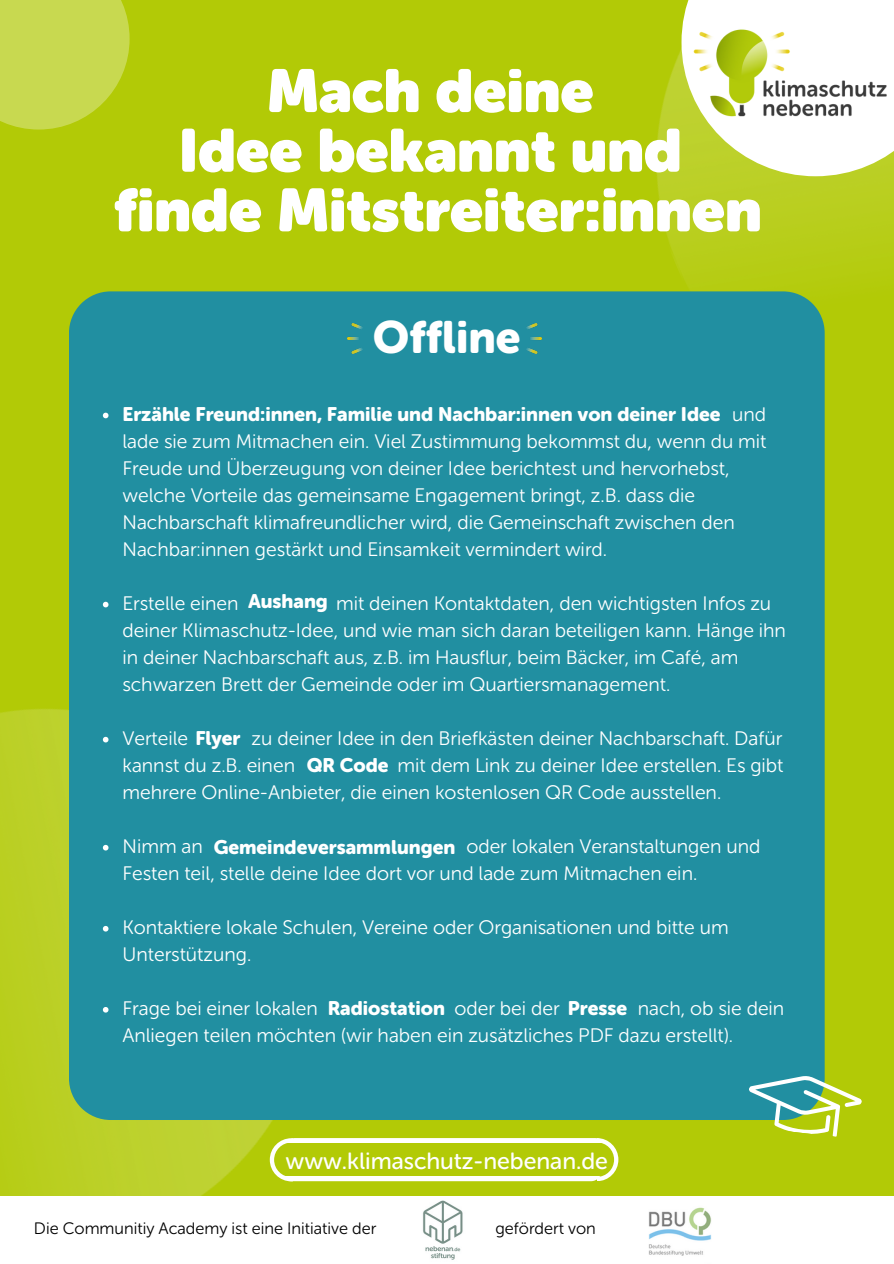
<style>
.page{position:relative;width:894px;height:1264px;background:#fff}
.page>*{position:absolute;margin:0;border:0;box-sizing:border-box;transform-origin:0 0}
.t1{font:60px/59.7px "Museo Sans Rounded";color:#fff;text-align:center}
.t2{font:45px "Museo Sans Rounded 900";color:#fff}
.t3{font:23.4px "Museo Sans Rounded 500";color:#fff}
.t4{font:19.5px/27px "Museo Sans Rounded 300";color:#fff}
.t5{font:19.5px "Museo Sans Rounded 900";color:#fff}
.t6{font:16.5px "Museo Sans Rounded 300";color:#000}
.s1{font-family:"Museo Sans Rounded 900"}
</style>
<div class="page">
<div style="left:0;top:0;width:893px;height:1263px;background:#b2ca06"></div>
<img style="left:0;top:709px;width:399px;height:487px">
<div style="left:0;top:1196px;width:893px;height:67px;background:#fff"></div>
<img style="left:656px;top:50px;width:237px;height:463px">
<svg style="left:681px;top:0;width:212px;height:176px;background:#ecf2c4"></svg>
<img style="left:685px;top:18px;width:208px;height:108px">
<svg style="left:0;top:0;width:129px;height:129px;background:#c5d747"></svg>
<svg style="left:270px;top:1138px;width:348px;height:43px"></svg>
<div style="left:69px;top:291px;width:755px;height:828px;background:#218fa1"></div>
<svg style="left:744px;top:1069px;width:118px;height:68px"></svg>
<svg style="left:103px;top:412px;width:5px;height:6px"></svg>
<svg style="left:103px;top:601px;width:5px;height:6px"></svg>
<svg style="left:103px;top:736px;width:5px;height:6px"></svg>
<svg style="left:103px;top:844px;width:5px;height:6px"></svg>
<svg style="left:103px;top:925px;width:5px;height:6px"></svg>
<svg style="left:103px;top:1006px;width:5px;height:6px"></svg>
<img style="left:525px;top:324px;width:16px;height:29px">
<img style="left:347px;top:324px;width:16px;height:29px">
<img style="left:423px;top:1200px;width:40px;height:60px">
<img style="left:648px;top:1207px;width:63px;height:49px">
<p class="t1" style="left:114px;top:62px;width:649px">Mach deine<br>Idee bekannt und finde Mitstreiter:innen</p>
<h1 class="t2" style="left:373px;top:311px;width:149px">Offline</h1>
<p class="t5" style="left:122px;top:402px;width:599px">Erzähle Freund:innen, Familie und Nachbar:innen von deiner Idee</p>
<p class="t4" style="left:122px;top:400px;width:645px;text-indent:609px">und lade sie zum Mitmachen ein. Viel Zustimmung bekommst du, wenn du mit Freude und Überzeugung von deiner Idee berichtest und hervorhebst, welche Vorteile das gemeinsame Engagement bringt, z.B. dass die Nachbarschaft klimafreundlicher wird, die Gemeinschaft zwischen den Nachbar:innen gestärkt und Einsamkeit vermindert wird.</p>
<h2 class="t4" style="left:122px;top:589px;width:117px">Erstelle einen</h2>
<h2 class="t4" style="left:122px;top:589px;width:664px;text-indent:125px"><span class="s1">Aushang</span> mit deinen Kontaktdaten, den wichtigsten Infos zu deiner Klimaschutz-Idee, und wie man sich daran beteiligen kann. Hänge ihn in deiner Nachbarschaft aus, z.B. im Hausflur, beim Bäcker, im Café, am schwarzen Brett der Gemeinde oder im Quartiersmanagement.</h2>
<p class="t4" style="left:122px;top:724px;width:119px">Verteile <span class="s1">Flyer</span></p>
<p class="t4" style="left:122px;top:724px;width:661px;text-indent:129px">zu deiner Idee in den Briefkästen deiner Nachbarschaft. Dafür kannst du z.B. einen</p>
<p class="t5" style="left:306px;top:753px;width:83px">QR Code</p>
<p class="t4" style="left:122px;top:751px;width:662px;text-indent:275px">mit dem Link zu deiner Idee erstellen. Es gibt mehrere Online-Anbieter, die einen kostenlosen QR Code ausstellen.</p>
<p class="t4" style="left:122px;top:832px;width:82px">Nimm an</p>
<p class="t4" style="left:122px;top:832px;width:639px;text-indent:344px">oder lokalen Veranstaltungen und<br>Festen teil, stelle deine Idee dort vor und lade zum Mitmachen ein.</p>
<p class="t4" style="left:122px;top:913px;width:607px">Kontaktiere lokale Schulen, Vereine oder Organisationen und bitte um<br>Unterstützung.</p>
<p class="t4" style="left:122px;top:994px;width:197px">Frage bei einer lokalen</p>
<p class="t4" style="left:454px;top:994px;width:174px">oder bei der <span class="s1">Presse</span></p>
<h4 class="t5" style="left:214px;top:835px;width:243px">Gemeindeversammlungen</h4>
<p class="t5" style="left:328px;top:996px;width:119px">Radiostation</p>
<p class="t4" style="left:122px;top:994px;width:663px;text-indent:515px">nach, ob sie dein<br>Anliegen teilen möchten (wir haben ein zusätzliches PDF dazu erstellt).</p>
<p class="t3" style="left:285px;top:1147px;width:324px">www.klimaschutz-nebenan.de</p>
<h4 class="t6" style="left:34px;top:1217px;width:344px">Die Communitiy Academy ist eine Initiative der</h4>
<p class="t6" style="left:495px;top:1217px;width:102px">gefördert von</p>
</div>
